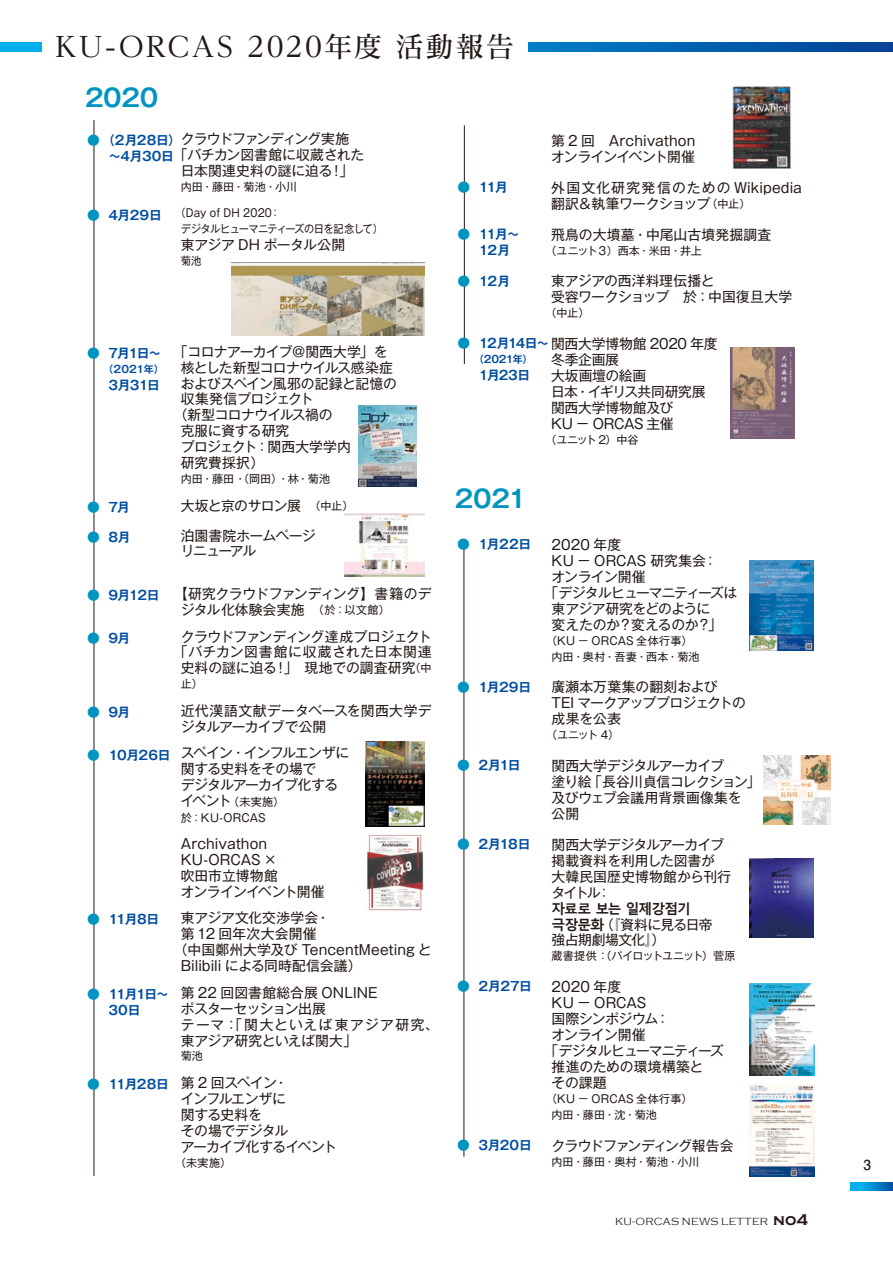
<style>
.page{position:relative;width:893px;height:1263px;background:#fff}
.page>*{position:absolute;margin:0;border:0;box-sizing:border-box;transform-origin:0 0}
.t1{font:500 27.6px "Reim Pr 6";letter-spacing:.085em;color:#231916}
.t2{font:700 24.45px "Gothic MB101 Pr 6 De";letter-spacing:-.015em;color:#0094c1}
.t3{font:13.8px/15.9px "Gothic MB101 Pr 6";letter-spacing:-.015em;color:#231916}
.t4{font:13.8px/15.9px "Gothic MB101 Pr 6";letter-spacing:.005em;color:#231916}
.t5{font:13.8px/15.9px "Gothic MB101 Pr 6";letter-spacing:-.045em;color:#231916}
.t6{font:13.8px/15.9px "Gothic MB101 Pr 6";letter-spacing:.01em;color:#231916}
.t7{font:13.8px/15.9px "Gothic MB101 Pr 6";letter-spacing:-.055em;color:#231916}
.t8{font:13.8px "Gothic MB101 Pr 6";letter-spacing:-.04em;color:#231916}
.t9{font:13.8px "Gothic MB101 Pr 6";letter-spacing:-.065em;color:#231916}
.t10{font:13.8px "Gothic MB101 Pr 6";letter-spacing:-.07em;color:#231916}
.t11{font:13.8px "Gothic MB101 Pr 6";letter-spacing:-.08em;color:#231916}
.t12{font:13.8px "Gothic MB101 Pr 6";letter-spacing:-.06em;color:#231916}
.t13{font:13.8px "Gothic MB101 Pr 6";letter-spacing:.015em;color:#231916}
.t14{font:13.8px "Gothic MB101 Pr 6";letter-spacing:-.035em;color:#231916}
.t15{font:700 13.8px "Malgun Gothic";letter-spacing:-.07em;color:#231916}
.t16{font:700 13.8px "Futo Go B101 Pr 6";color:#231916}
.t17{font:700 12.75px/15.9px "Gothic MB101 Pr 6 De";letter-spacing:-.045em;color:#004ea2}
.t18{font:700 12.75px/15.9px "Gothic MB101 Pr 6 De";letter-spacing:-.1em;color:#004ea2;text-align:center}
.t19{font:11.1px/15.9px "Gothic MB101 Pr 6";color:#231916}
.t20{font:11.1px/15.9px "Gothic MB101 Pr 6";letter-spacing:-.045em;color:#231916;scale:.92 1}
.t21{font:11.1px/15.9px "Gothic MB101 Pr 6";letter-spacing:.02em;color:#231916}
.t22{font:11.1px "Gothic MB101 Pr 6";letter-spacing:-.035em;color:#231916}
.t23{font:11.1px "Gothic MB101 Pr 6";letter-spacing:-.05em;color:#231916}
.t24{font:11.1px "Gothic MB101 Pr 6";color:#231916;scale:.92 1}
.t25{font:300 10.65px "Copperplate Gothic";letter-spacing:.035em;color:#231916}
.t26{font:700 10.2px "Gothic MB101 Pr 6 De";letter-spacing:-.03em;color:#004ea2}
.s1{font-family:"Gothic MB101 Pr 6 De";font-weight:700;font-size:12.75px;color:#0094c1}
.s2{font-family:"Gothic MB101 Pr 6 De";font-weight:700;font-size:12.75px;color:#004ea2}
.s3{color:#0094c1}
.s4{font-size:11.1px}
.s5{font-size:13.8px}
.s6{font-family:"Malgun Gothic";font-weight:700}
.s7{font-weight:700;font-size:15.9px}
</style>
<div class="page">
<svg style="left:0;top:43px;width:893px;height:8px;background:#0168b4"></svg>
<hr style="left:463px;top:544px;width:1px;height:613px;background:#231916">
<hr style="left:94px;top:120px;width:1px;height:1056px;background:#231916">
<img style="left:231px;top:263px;width:193px;height:72px">
<img style="left:730px;top:348px;width:64px;height:90px">
<img style="left:749px;top:560px;width:64px;height:91px">
<div style="left:43px;top:20px;width:485px;height:53px;background:#fff"></div>
<img style="left:359px;top:405px;width:57px;height:82px">
<img style="left:344px;top:513px;width:80px;height:63px">
<img style="left:365px;top:741px;width:59px;height:86px">
<img style="left:367px;top:834px;width:57px;height:77px">
<hr style="left:464px;top:125px;width:1px;height:239px;background:#231916">
<img style="left:733px;top:85px;width:58px;height:84px">
<img style="left:763px;top:755px;width:68px;height:69px">
<img style="left:749px;top:858px;width:64px;height:79px">
<img style="left:749px;top:983px;width:66px;height:92px">
<img style="left:749px;top:1084px;width:66px;height:93px">
<svg style="left:850px;top:1182px;width:43px;height:9px"></svg>
<h1 class="t1" style="left:55px;top:24px;width:460px">KU-ORCAS 2020年度 活動報告</h1>
<h2 class="t2" style="left:85px;top:77px;width:75px">2020</h2>
<p class="t9" style="left:87px;top:127px;width:264px"><sub>●</sub> <sub>（2月28日）</sub>クラウドファンディング実施</p>
<p class="t3" style="left:108px;top:146px;width:257px"><sub>～4月30日</sub>「バチカン図書館に収蔵された</p>
<p class="t4" style="left:181px;top:162px;width:174px">日本関連史料の謎に迫る！」</p>
<p class="t19" style="left:181px;top:178px;width:118px">内田・藤田・菊池・小川</p>
<p class="t20" style="left:181px;top:204px;width:221px;text-indent:-94px"><span class="s1">●</span> <span class="s2">4月29日</span> （Day of DH 2020：<br>デジタルヒューマニティーズの日を記念して）</p>
<p class="t3" style="left:181px;top:236px;width:166px">東アジア DH ポータル公開</p>
<p class="t24" style="left:181px;top:252px;width:24px">菊池</p>
<p class="t17" style="left:87px;top:344px;width:76px"><span class="s3">●</span> 7月1日～</p>
<p class="t26" style="left:103px;top:360px;width:62px">（2021年）</p>
<p class="t17" style="left:108px;top:376px;width:53px">3月31日</p>
<p class="t8" style="left:174px;top:340px;width:215px">「コロナアーカイブ＠関西大学」を</p>
<p class="t8" style="left:181px;top:356px;width:214px">核とした新型コロナウイルス感染症</p>
<p class="t3" style="left:181px;top:374px;width:218px">およびスペイン風邪の記録と記憶の</p>
<p class="t14" style="left:181px;top:388px;width:134px">収集発信プロジェクト</p>
<p class="t5" style="left:174px;top:406px;width:160px">（新型コロナウイルス禍の</p>
<p class="t3" style="left:181px;top:422px;width:110px">克服に資する研究</p>
<p class="t3" style="left:181px;top:438px;width:172px">プロジェクト：関西大学学内</p>
<p class="t3" style="left:181px;top:454px;width:85px">研究費採択）</p>
<p class="t19" style="left:181px;top:470px;width:151px">内田・藤田・（岡田）・林・菊池</p>
<p class="t17" style="left:87px;top:499px;width:44px"><span class="s3">●</span> 7月</p>
<p class="t8" style="left:181px;top:494px;width:174px">大坂と京のサロン展　<span class="s4">（中止）</span></p>
<p class="t17" style="left:87px;top:528px;width:45px"><span class="s3">●</span> 8月</p>
<p class="t7" style="left:181px;top:526px;width:136px">泊園書院ホームページリニューアル</p>
<p class="t3" style="left:181px;top:585px;width:252px;text-indent:-94px"><sub>●</sub> <sub>9月12日</sub> 【研究クラウドファンディング】書籍のデジタル化体験会実施　<span class="s4">（於：以文館）</span></p>
<p class="t17" style="left:87px;top:629px;width:45px"><span class="s3">●</span> 9月</p>
<p class="t3" style="left:174px;top:627px;width:259px;text-align:center">クラウドファンディング達成プロジェクト「バチカン図書館に収蔵された日本関連史料の謎に迫る！」　現地での調査研究<span class="s4">（中</span></p>
<p class="t19" style="left:181px;top:675px;width:24px">止）</p>
<p class="t17" style="left:87px;top:704px;width:45px"><span class="s3">●</span> 9月</p>
<p class="t4" style="left:181px;top:702px;width:252px">近代漢語文献データベースを関西大学デジタルアーカイブで公開</p>
<p class="t7" style="left:181px;top:744px;width:170px;text-indent:-94px"><sub>●</sub> <sub>10月26日</sub> スペイン・インフルエンザに関する史料をその場で<br>デジタルアーカイブ化する</p>
<p class="t21" style="left:181px;top:793px;width:105px"><span class="s5">イベント</span>（未実施）於：KU-ORCAS</p>
<p class="t3" style="left:181px;top:835px;width:145px">Archivathon<br>KU-ORCAS ×<br>吹田市立博物館<br>オンラインイベント開催</p>
<p class="t17" style="left:87px;top:911px;width:74px"><span class="s3">●</span> 11月8日</p>
<p class="t13" style="left:181px;top:906px;width:151px">東アジア文化交渉学会・</p>
<p class="t6" style="left:181px;top:925px;width:137px">第 12 回年次大会開催</p>
<p class="t4" style="left:174px;top:941px;width:259px">（中国鄭州大学及び TencentMeeting と</p>
<p class="t3" style="left:181px;top:957px;width:183px">Bilibili による同時配信会議）</p>
<p class="t18" style="left:87px;top:985px;width:83px"><span class="s3">●</span> 11月1日～<br>30日</p>
<p class="t4" style="left:181px;top:983px;width:266px">第 22 回図書館総合展 ONLINE<br>ポスターセッション出展<br>テーマ：「関大といえば東アジア研究、　東アジア研究といえば関大」</p>
<p class="t19" style="left:181px;top:1047px;width:24px">菊池</p>
<p class="t5" style="left:181px;top:1074px;width:158px;text-indent:-94px"><sub>●</sub> <sub>11月28日</sub> 第 2 回スペイン・<br>インフルエンザに<br>関する史料を<br>その場でデジタル<br>アーカイブ化するイベント</p>
<p class="t19" style="left:175px;top:1154px;width:58px">（未実施）</p>
<p class="t3" style="left:551px;top:132px;width:146px">第 2 回　Archivathonオンラインイベント開催</p>
<p class="t17" style="left:458px;top:179px;width:52px"><span class="s3">●</span> 11月</p>
<p class="t6" style="left:551px;top:179px;width:252px">外国文化研究発信のための Wikipedia翻訳＆執筆ワークショップ<span class="s4">（中止）</span></p>
<p class="t17" style="left:479px;top:225px;width:42px;text-indent:-21px"><span class="s3">●</span> 11月～<br>12月</p>
<p class="t6" style="left:551px;top:225px;width:222px">飛鳥の大墳墓・中尾山古墳発掘調査</p>
<p class="t23" style="left:546px;top:241px;width:158px">（ユニット３）西本・米田・井上</p>
<p class="t17" style="left:458px;top:272px;width:54px"><span class="s3">●</span> 12月</p>
<p class="t3" style="left:551px;top:272px;width:243px">東アジアの西洋料理伝播と<br>受容ワークショップ　於：中国復旦大学</p>
<p class="t19" style="left:546px;top:304px;width:45px">（中止）</p>
<p class="t3" style="left:458px;top:335px;width:262px"><span class="s1">●</span> <span class="s2">12月14日～</span>関西大学博物館 2020 年度</p>
<p class="t26" style="left:474px;top:351px;width:61px">（2021年）</p>
<p class="t17" style="left:479px;top:367px;width:53px">1月23日</p>
<p class="t3" style="left:551px;top:351px;width:156px">冬季企画展<br>大坂画壇の絵画<br>日本・イギリス共同研究展関西大学博物館及び<br>KU － ORCAS 主催</p>
<p class="t19" style="left:546px;top:431px;width:94px">（ユニット 2）中谷</p>
<h2 class="t2" style="left:455px;top:479px;width:73px">2021</h2>
<p class="t17" style="left:457px;top:536px;width:76px"><span class="s3">●</span> 1月22日</p>
<p class="t3" style="left:551px;top:536px;width:71px">2020 年度</p>
<p class="t3" style="left:551px;top:552px;width:167px">KU － ORCAS 研究集会：</p>
<p class="t3" style="left:551px;top:568px;width:96px">オンライン開催</p>
<p class="t10" style="left:545px;top:581px;width:194px">「デジタルヒューマニティーズは</p>
<p class="t12" style="left:551px;top:597px;width:160px">東アジア研究をどのように</p>
<p class="t3" style="left:551px;top:615px;width:172px">変えたのか？変えるのか？」</p>
<p class="t19" style="left:551px;top:632px;width:150px;text-indent:-6px">（KU － ORCAS 全体行事）内田・奥村・吾妻・西本・菊池</p>
<p class="t17" style="left:457px;top:678px;width:76px"><span class="s3">●</span> 1月29日</p>
<p class="t3" style="left:551px;top:678px;width:196px">廣瀬本万葉集の翻刻および<br>TEI マークアッププロジェクトの成果を公表</p>
<p class="t19" style="left:546px;top:726px;width:75px">（ユニット 4）</p>
<p class="t17" style="left:457px;top:757px;width:65px"><span class="s3">●</span> 2月1日</p>
<p class="t3" style="left:551px;top:757px;width:210px">関西大学デジタルアーカイブ<br>塗り絵「長谷川貞信コレクション」及びウェブ会議用背景画像集を<br>公開</p>
<p class="t17" style="left:457px;top:835px;width:75px"><span class="s3">●</span> 2月18日</p>
<p class="t3" style="left:551px;top:836px;width:181px">関西大学デジタルアーカイブ掲載資料を利用した図書が大韓民国歴史博物館から刊行タイトル：</p>
<p class="t15" style="left:551px;top:900px;width:141px">자료로 보는 일제강점기</p>
<p class="t5" style="left:551px;top:915px;width:163px"><span class="s6">극장문화</span>（『資料に見る日帝強占期劇場文化』）</p>
<p class="t22" style="left:551px;top:947px;width:185px">蔵書提供：（パイロットユニット）菅原</p>
<p class="t17" style="left:457px;top:978px;width:76px"><span class="s3">●</span> 2月27日</p>
<p class="t3" style="left:551px;top:978px;width:71px">2020 年度</p>
<p class="t3" style="left:551px;top:994px;width:96px">KU － ORCAS</p>
<p class="t3" style="left:551px;top:1010px;width:120px">国際シンポジウム：</p>
<p class="t3" style="left:551px;top:1026px;width:109px">オンライン開催　</p>
<p class="t11" style="left:545px;top:1039px;width:181px">「デジタルヒューマニティーズ</p>
<p class="t3" style="left:551px;top:1058px;width:153px">推進のための環境構築と</p>
<p class="t3" style="left:551px;top:1074px;width:57px">その課題</p>
<p class="t19" style="left:551px;top:1090px;width:143px;text-indent:-6px">（KU － ORCAS 全体行事）内田・藤田・沈・菊池</p>
<p class="t17" style="left:457px;top:1136px;width:76px"><span class="s3">●</span> 3月20日</p>
<p class="t9" style="left:551px;top:1134px;width:184px">クラウドファンディング報告会</p>
<p class="t19" style="left:551px;top:1152px;width:150px">内田・藤田・奥村・菊池・小川</p>
<p class="t25" style="left:615px;top:1216px;width:194px">KU-ORCAS NEWS LETTER <span class="s7">no4</span></p>
<p class="t16" style="left:864px;top:1154px;width:9px">3</p>
</div>
